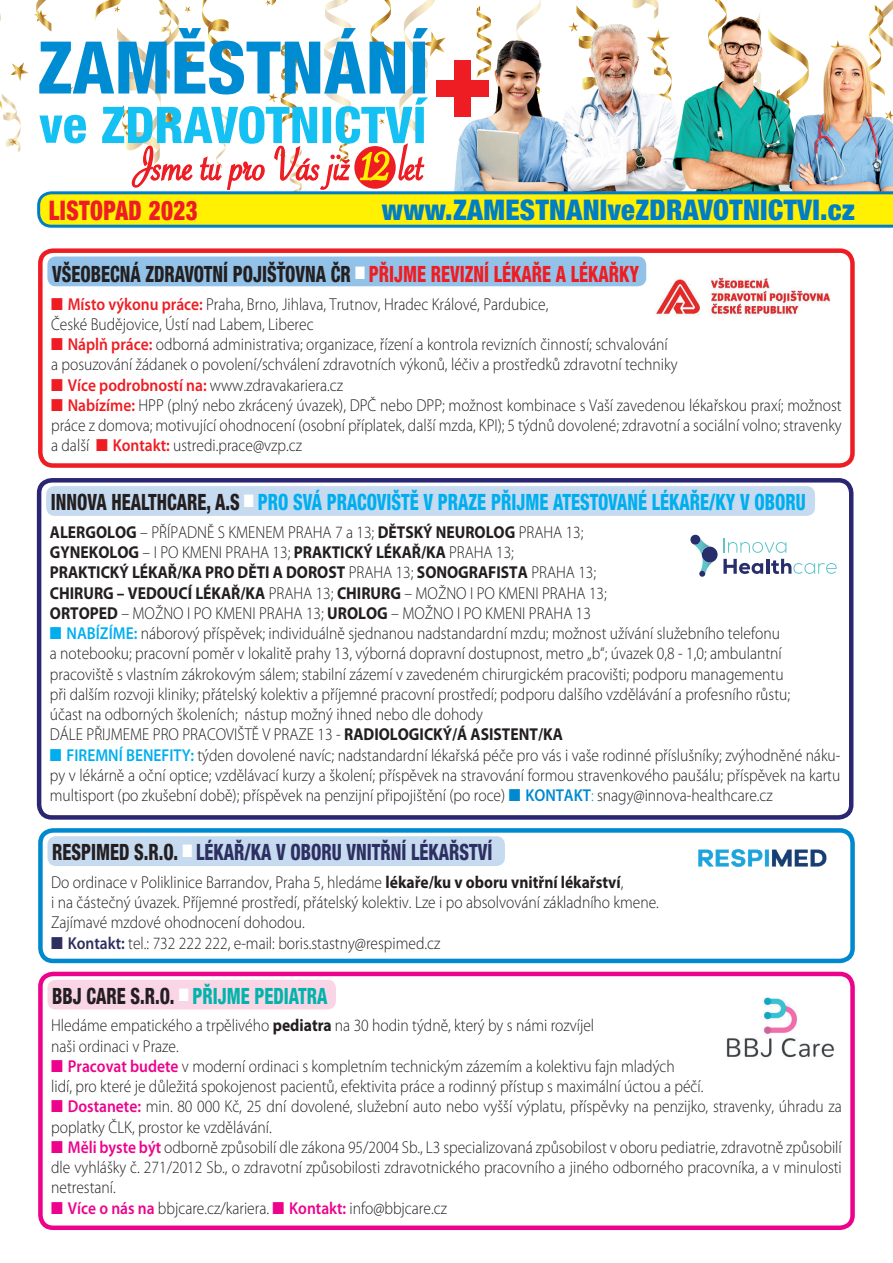
<style>
.page{position:relative;width:893px;height:1263px;background:#fff}
.page>*{position:absolute;margin:0;border:0;box-sizing:border-box;transform-origin:0 0}
.t1{font:900 condensed 28.5px "Helvetica Neue LT Pro";letter-spacing:.015em;color:#007ec5}
.t2{font:900 condensed 27px "Helvetica Neue LT Pro";letter-spacing:.02em;color:#ee1d23;scale:.85 1}
.t3{font:800 condensed 22.5px "Helvetica Neue LT Pro";color:#00aeef;scale:.8 1}
.t4{font:800 condensed 22.5px "Helvetica Neue LT Pro";color:#231f20;scale:.8 1}
.t5{font:800 condensed 22.5px "Helvetica Neue LT Pro";color:#2d2f60;scale:.8 1}
.t6{font:800 condensed 22.5px "Helvetica Neue LT Pro";color:#00b4ab;scale:.8 1}
.t7{font:300 17.25px/20.2px "Myriad Pro";color:#231f20;scale:.9 1}
.s1{color:#fff}
.s2{color:#ee1d23}
.s3{font-weight:600;color:#ee1d23}
.s4{color:#231f20}
.s5{font-weight:700}
.s6{color:#00aeef}
.s7{font-weight:600;color:#00aeef}
.s8{color:#0089cf}
.s9{font-weight:600;color:#0089cf}
.s10{color:#2d2f60}
.s11{font-weight:600;color:#2d2f60}
.s12{color:#ed028c}
.s13{font-weight:600;color:#ed028c}
</style>
<div class="page">
<img style="left:0;top:0;width:893px;height:228px">
<div style="left:37px;top:478px;width:816px;height:342px;border:4px solid #2a2673;border-radius:13px"></div>
<div style="left:38px;top:828px;width:817px;height:135px;border:4px solid #0089cf;border-radius:13px"></div>
<div style="left:38px;top:972px;width:817px;height:258px;border:4px solid #ed028c;border-radius:13px"></div>
<div style="left:46px;top:486px;width:769px;height:30px;background:#c6daf0;border-radius:9px"></div>
<div style="left:47px;top:836px;width:458px;height:30px;background:#c6daf0;border-radius:9px"></div>
<div style="left:47px;top:980px;width:289px;height:29px;background:#fad5e5;border-radius:9px"></div>
<svg style="left:690px;top:534px;width:147px;height:43px"></svg>
<img style="left:698px;top:848px;width:129px;height:19px">
<img style="left:726px;top:997px;width:109px;height:61px">
<div style="left:38px;top:248px;width:817px;height:220px;border:4px solid #ee1d23;border-radius:13px"></div>
<div style="left:47px;top:256px;width:599px;height:30px;background:#93c2e8;border-radius:9px"></div>
<img style="left:656px;top:277px;width:175px;height:38px">
<h2 class="t2" style="left:49px;top:194px;width:177px">LISTOPAD 2023</h2>
<h1 class="t1" style="left:382px;top:192px;width:474px">www.ZAMESTNANIveZDRAVOTNICTVI.cz</h1>
<h3 class="t4" style="left:52px;top:260px;width:735px">VŠEOBECNÁ ZDRAVOTNÍ POJIŠŤOVNA ČR <span class="s1">■</span> <span class="s2">PŘIJME REVIZNÍ LÉKAŘE A LÉKAŘKY</span></h3>
<p class="t7" style="left:51px;top:294px;width:554px"><span class="s2">■</span> <span class="s3">Místo výkonu práce:</span> Praha, Brno, Jihlava, Trutnov, Hradec Králové, Pardubice,<br>České Budějovice, Ústí nad Labem, Liberec</p>
<p class="t7" style="left:51px;top:335px;width:698px"><span class="s2">■</span> <span class="s3">Náplň práce:</span> odborná administrativa; organizace, řízení a kontrola revizních činností; schvalování a posuzování žádanek o povolení/schválení zdravotních výkonů, léčiv a prostředků zdravotní techniky</p>
<p class="t7" style="left:51px;top:375px;width:326px"><span class="s2">■</span> <span class="s3">Více podrobností na:</span> www.zdravakariera.cz</p>
<p class="t7" style="left:51px;top:395px;width:880px;text-align:justify"><span class="s2">■</span> <span class="s3">Nabízíme:</span> HPP (plný nebo zkrácený úvazek), DPČ nebo DPP; možnost kombinace s Vaší zavedenou lékařskou praxí; možnost práce z domova; motivující ohodnocení (osobní příplatek, další mzda, KPI); 5 týdnů dovolené; zdravotní a sociální volno; stravenky a další <span class="s2">■</span> <span class="s3">Kontakt:</span> ustredi.prace@vzp.cz</p>
<h3 class="t3" style="left:51px;top:488px;width:945px"><span class="s4">INNOVA HEALTHCARE, A.S</span> <span class="s1">■</span> PRO SVÁ PRACOVIŠTĚ V PRAZE PŘIJME ATESTOVANÉ LÉKAŘE/KY V OBORU</h3>
<p class="t7" style="left:50px;top:522px;width:620px"><span class="s5">ALERGOLOG</span> – PŘÍPADNĚ S KMENEM PRAHA 7 a 13; <span class="s5">DĚTSKÝ NEUROLOG</span> PRAHA 13; <span class="s5">GYNEKOLOG</span> – I PO KMENI PRAHA 13; <span class="s5">PRAKTICKÝ LÉKAŘ/KA</span> PRAHA 13;<br><span class="s5">PRAKTICKÝ LÉKAŘ/KA PRO DĚTI A DOROST</span> PRAHA 13; <span class="s5">SONOGRAFISTA</span> PRAHA 13; <span class="s5">CHIRURG – VEDOUCÍ LÉKAŘ/KA</span> PRAHA 13; <span class="s5">CHIRURG</span> – MOŽNO I PO KMENI PRAHA 13; <span class="s5">ORTOPED</span> – MOŽNO I PO KMENI PRAHA 13; <span class="s5">UROLOG</span> – MOŽNO I PO KMENI PRAHA 13</p>
<p class="t7" style="left:50px;top:623px;width:824px"><span class="s6">■</span> <span class="s7">NABÍZÍME:</span> náborový příspěvek; individuálně sjednanou nadstandardní mzdu; možnost užívání služebního telefonu a notebooku; pracovní poměr v lokalitě prahy 13, výborná dopravní dostupnost, metro „b“; úvazek 0,8 - 1,0; ambulantní pracoviště s vlastním zákrokovým sálem; stabilní zázemí v zavedeném chirurgickém pracovišti; podporu managementu při dalším rozvoji kliniky; přátelský kolektiv a příjemné pracovní prostředí; podporu dalšího vzdělávání a profesního růstu; účast na odborných školeních; nástup možný ihned nebo dle dohody<br>DÁLE PŘIJMEME PRO PRACOVIŠTĚ V PRAZE 13 - <span class="s5">RADIOLOGICKÝ/Á ASISTENT/KA</span></p>
<p class="t7" style="left:50px;top:745px;width:880px;text-align:justify"><span class="s6">■</span> <span class="s7">FIREMNÍ BENEFITY:</span> týden dovolené navíc; nadstandardní lékařská péče pro vás i vaše rodinné příslušníky; zvýhodněné náku&shy;py v lékárně a oční optice; vzdělávací kurzy a školení; příspěvek na stravování formou stravenkového paušálu; příspěvek na kartu multisport (po zkušební době); příspěvek na penzijní připojištění (po roce) <span class="s8">■</span> <span class="s9">KONTAKT</span><span class="s8">:</span> snagy@innova-healthcare.cz</p>
<h3 class="t5" style="left:52px;top:838px;width:552px"><span class="s4">RESPIMED S.R.O.</span> <span class="s1">■</span> LÉKAŘ/KA V OBORU VNITŘNÍ LÉKAŘSTVÍ</h3>
<p class="t7" style="left:51px;top:872px;width:677px">Do ordinace v Poliklinice Barrandov, Praha 5, hledáme <span class="s5">lékaře/ku v oboru vnitřní lékařství</span>,<br>i na částečný úvazek. Příjemné prostředí, přátelský kolektiv. Lze i po absolvování základního kmene.<br>Zajímavé mzdové ohodnocení dohodou.</p>
<p class="t7" style="left:51px;top:933px;width:434px"><span class="s10">■</span> <span class="s11">Kontakt:</span> tel.: 732 222 222, e-mail: boris.stastny@respimed.cz</p>
<h3 class="t6" style="left:52px;top:982px;width:346px"><span class="s4">BBJ CARE S.R.O.</span> <span class="s1">■</span> PŘIJME PEDIATRA</h3>
<p class="t7" style="left:51px;top:1016px;width:605px">Hledáme empatického a trpělivého <span class="s5">pediatra</span> na 30 hodin týdně, který by s námi rozvíjel naši ordinaci v Praze.</p>
<p class="t7" style="left:51px;top:1056px;width:726px"><span class="s12">■</span> <span class="s13">Pracovat budete</span> v moderní ordinaci s kompletním technickým zázemím a kolektivu fajn mladých<br>lidí, pro které je důležitá spokojenost pacientů, efektivita práce a rodinný přístup s maximální úctou a péčí.</p>
<p class="t7" style="left:51px;top:1097px;width:880px"><span class="s12">■</span> <span class="s13">Dostanete:</span> min. 80 000 Kč, 25 dní dovolené, služební auto nebo vyšší výplatu, příspěvky na penzijko, stravenky, úhradu za poplatky ČLK, prostor ke vzdělávání.</p>
<p class="t7" style="left:51px;top:1137px;width:880px;text-align:justify"><span class="s12">■</span> <span class="s13">Měli byste být</span> odborně způsobilí dle zákona 95/2004 Sb., L3 specializovaná způsobilost v oboru pediatrie, zdravotně způsobilí dle vyhlášky č. 271/2012 Sb., o zdravotní způsobilosti zdravotnického pracovního a jiného odborného pracovníka, a v minulosti netrestaní.</p>
<p class="t7" style="left:51px;top:1198px;width:441px"><span class="s12">■</span> <span class="s13">Více o nás na</span> bbjcare.cz/kariera. <span class="s12">■</span> <span class="s13">Kontakt:</span> info@bbjcare.cz</p>
</div>
